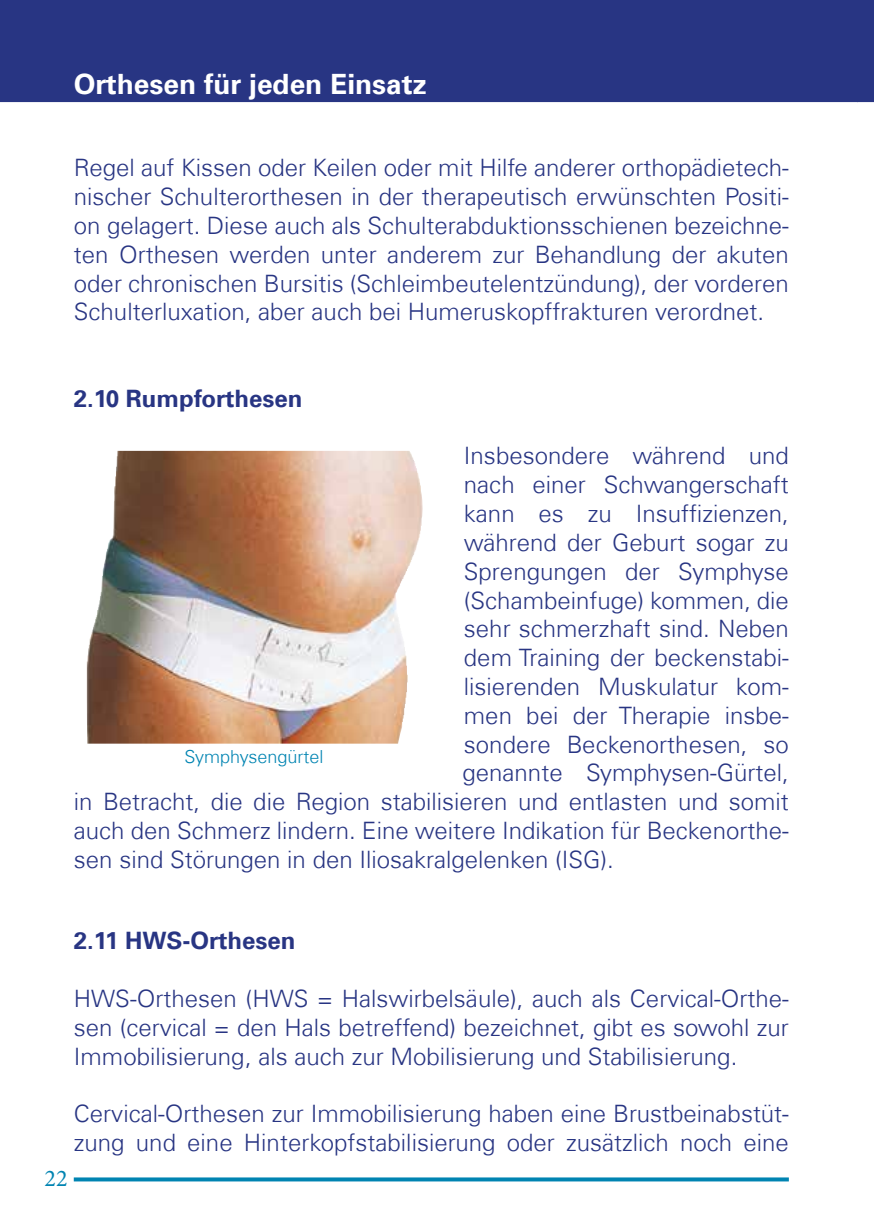
<style>
.page{position:relative;width:874px;height:1225px;background:#fff}
.page>*{position:absolute;margin:0;border:0;box-sizing:border-box;transform-origin:0 0}
.t1{font:700 28px "Univers LT";color:#fff}
.t2{font:300 24px/28.8px "Univers Com 45";color:#283583;text-align:justify}
.t3{font:700 24px "Univers LT";color:#283583}
.t4{font:24px "Minion Pro";color:#0084b2}
.t5{font:300 18px "Univers Com 45";color:#0084b2}
</style>
<div class="page">
<svg style="left:74px;top:1177px;width:714px;height:4px;background:#1d92ba"></svg>
<div style="left:857px;top:0;width:16px;height:102px;background:#283583"></div>
<div style="left:0;top:0;width:857px;height:102px;background:#283583"></div>
<img style="left:87px;top:451px;width:336px;height:292px">
<p class="t1" style="left:74px;top:68px;width:354px">Orthesen für jeden Einsatz</p>
<p class="t2" style="left:74px;top:153px;width:716px">Regel auf Kissen oder Keilen oder mit Hilfe anderer orthopädietech&shy;nischer Schulterorthesen in der therapeutisch erwünschten Positi&shy;on gelagert. Diese auch als Schulterabduktionsschienen bezeichne&shy;ten Orthesen werden unter anderem zur Behandlung der akuten oder chronischen Bursitis (Schleimbeutelentzündung), der vorderen Schulterluxation, aber auch bei Humeruskopffrakturen verordnet.</p>
<p class="t3" style="left:74px;top:384px;width:230px">2.10 Rumpforthesen</p>
<p class="t2" style="left:463px;top:441px;width:326px">Insbesondere während und</p>
<p class="t2" style="left:463px;top:470px;width:326px">nach einer Schwangerschaft</p>
<p class="t2" style="left:463px;top:499px;width:326px">kann es zu Insuffizienzen,</p>
<p class="t2" style="left:463px;top:528px;width:326px">während der Geburt sogar zu</p>
<p class="t2" style="left:463px;top:557px;width:326px">Sprengungen der Symphyse</p>
<p class="t2" style="left:463px;top:585px;width:326px">(Schambeinfuge) kommen, die</p>
<p class="t2" style="left:463px;top:614px;width:326px">sehr schmerzhaft sind. Neben</p>
<p class="t2" style="left:463px;top:643px;width:326px">dem Training der beckenstabi-</p>
<p class="t2" style="left:463px;top:672px;width:326px">lisierenden Muskulatur kom-</p>
<p class="t2" style="left:463px;top:701px;width:326px">men bei der Therapie insbe-</p>
<p class="t2" style="left:463px;top:729px;width:326px">sondere Beckenorthesen, so</p>
<p class="t2" style="left:462px;top:758px;width:327px">genannte Symphysen-Gürtel,</p>
<p class="t2" style="left:74px;top:787px;width:716px">in Betracht, die die Region stabilisieren und entlasten und somit</p>
<p class="t2" style="left:74px;top:816px;width:716px">auch den Schmerz lindern. Eine weitere Indikation für Beckenorthe-</p>
<p class="t2" style="left:74px;top:845px;width:541px">sen sind Störungen in den Iliosakralgelenken (ISG).</p>
<p class="t5" style="left:184px;top:745px;width:140px">Symphysengürtel</p>
<p class="t3" style="left:74px;top:927px;width:223px">2.11 HWS-Orthesen</p>
<p class="t2" style="left:74px;top:984px;width:716px">HWS-Orthesen (HWS = Halswirbelsäule), auch als Cervical-Orthe&shy;sen (cervical = den Hals betreffend) bezeichnet, gibt es sowohl zur Immobilisierung, als auch zur Mobilisierung und Stabilisierung.</p>
<p class="t2" style="left:74px;top:1099px;width:716px">Cervical-Orthesen zur Immobilisierung haben eine Brustbeinabstüt&shy;zung und eine Hinterkopfstabilisierung oder zusätzlich noch eine</p>
<p class="t4" style="left:44px;top:1162px;width:25px">22</p>
</div>
